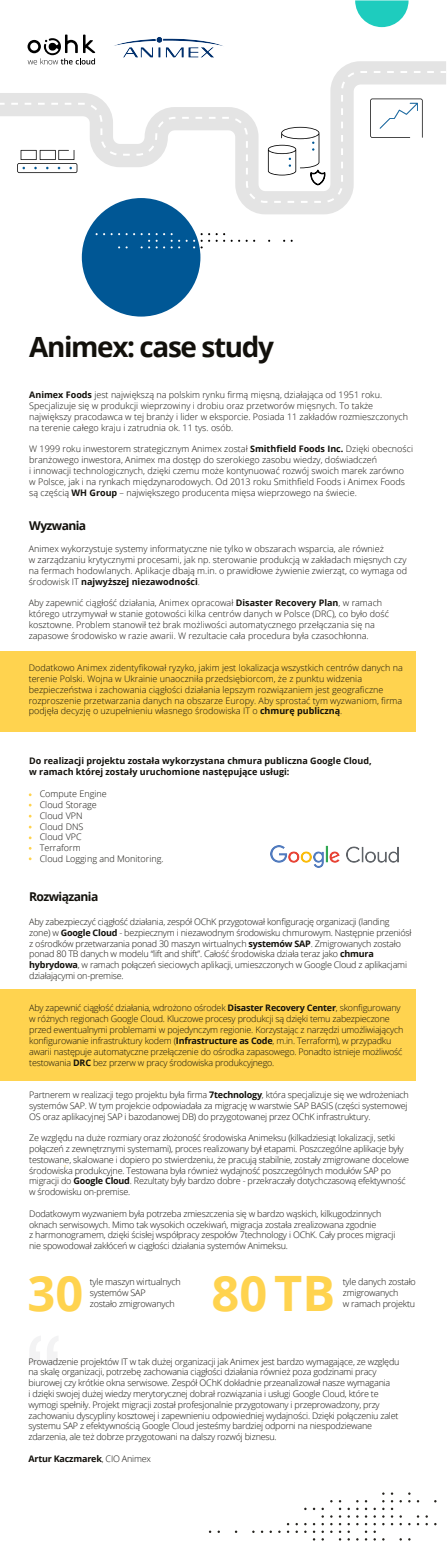
<style>
.page{position:relative;width:447px;height:1552px;background:#fff}
.page>*{position:absolute;margin:0;border:0;box-sizing:border-box;transform-origin:0 0}
.t1{font:700 48.75px "Open Sans";color:#ffd34f}
.t2{font:700 27.9px "Open Sans";letter-spacing:-.05em;color:#12100b}
.t3{font:700 12.15px "Open Sans";letter-spacing:-.05em;color:#12100b}
.t4{font:300 9px/10.8px "Open Sans";letter-spacing:-.025em;color:#12100b}
.t5{font:300 9px/10.8px "Open Sans";color:#12100b}
.t6{font:700 9px/10.8px "Open Sans";color:#12100b}
.t7{font:700 9px "Open Sans";letter-spacing:-.025em;color:#12100b}
.s1{font-weight:700}
.s2{font-weight:300}
</style>
<div class="page">
<div style="left:0;top:989px;width:415px;height:92px;background:#ffd34f"></div>
<div style="left:0;top:651px;width:415px;height:80px;background:#ffd34f"></div>
<svg style="left:30px;top:1336px;width:28px;height:28px"></svg>
<svg style="left:364px;top:1530px;width:3px;height:10px"></svg>
<svg style="left:338px;top:1530px;width:3px;height:10px"></svg>
<svg style="left:321px;top:1530px;width:3px;height:10px"></svg>
<svg style="left:312px;top:1530px;width:3px;height:10px"></svg>
<svg style="left:373px;top:1507px;width:2px;height:17px"></svg>
<svg style="left:347px;top:1507px;width:2px;height:17px"></svg>
<svg style="left:321px;top:1507px;width:3px;height:17px"></svg>
<svg style="left:364px;top:1500px;width:3px;height:24px"></svg>
<svg style="left:356px;top:1500px;width:2px;height:24px"></svg>
<svg style="left:338px;top:1500px;width:3px;height:24px"></svg>
<svg style="left:390px;top:1492px;width:3px;height:32px"></svg>
<svg style="left:382px;top:1492px;width:2px;height:32px"></svg>
<div style="left:82px;top:198px;width:118px;height:118px;background:#005795;border-radius:50%"></div>
<img style="left:270px;top:845px;width:128px;height:22px">
<svg style="left:27px;top:52px;width:419px;height:174px"></svg>
<svg style="left:0;top:70px;width:446px;height:134px"></svg>
<svg style="left:28px;top:35px;width:67px;height:29px"></svg>
<img style="left:108px;top:37px;width:119px;height:35px">
<svg style="left:355px;top:0;width:53px;height:27px"></svg>
<svg style="left:178px;top:240px;width:9px;height:8px"></svg>
<svg style="left:95px;top:233px;width:62px;height:15px"></svg>
<svg style="left:163px;top:233px;width:9px;height:15px"></svg>
<svg style="left:193px;top:233px;width:9px;height:15px"></svg>
<svg style="left:208px;top:233px;width:9px;height:9px"></svg>
<svg style="left:223px;top:233px;width:9px;height:9px"></svg>
<svg style="left:17px;top:150px;width:60px;height:23px"></svg>
<svg style="left:370px;top:99px;width:52px;height:39px"></svg>
<svg style="left:268px;top:127px;width:57px;height:58px"></svg>
<h2 class="t2" style="left:29px;top:327px;width:246px">Animex: case study</h2>
<p class="t5" style="left:29px;top:389px;width:380px"><span class="s1">Animex Foods</span> jest największą na polskim rynku firmą mięsną, działająca od 1951 roku.<br>Specjalizuje się w produkcji wieprzowiny i drobiu oraz przetworów mięsnych. To także największy pracodawca w tej branży i lider w eksporcie. Posiada 11 zakładów rozmieszczonych na terenie całego kraju i zatrudnia ok. 11 tys. osób.</p>
<p class="t5" style="left:29px;top:443px;width:385px">W 1999 roku inwestorem strategicznym Animex został <span class="s1">Smithfield Foods Inc.</span> Dzięki obecności branżowego inwestora, Animex ma dostęp do szerokiego zasobu wiedzy, doświadczeń<br>i innowacji technologicznych, dzięki czemu może kontynuować rozwój swoich marek zarówno<br>w Polsce, jak i na rynkach międzynarodowych. Od 2013 roku Smithfield Foods i Animex Foods są częścią <span class="s1">WH Group</span> – największego producenta mięsa wieprzowego na świecie.</p>
<h3 class="t3" style="left:29px;top:516px;width:59px">Wyzwania</h3>
<p class="t5" style="left:29px;top:543px;width:379px">Animex wykorzystuje systemy informatyczne nie tylko w obszarach wsparcia, ale również<br>w zarządzaniu krytycznymi procesami, jak np. sterowanie produkcją w zakładach mięsnych czy na fermach hodowlanych. Aplikacje dbają m.in. o prawidłowe żywienie zwierząt, co wymaga od środowisk IT <span class="s1">najwyższej niezawodności</span>.</p>
<p class="t5" style="left:29px;top:597px;width:361px">Aby zapewnić ciągłość działania, Animex opracował <span class="s1">Disaster Recovery Plan</span>, w ramach którego utrzymywał w stanie gotowości kilka centrów danych w Polsce (DRC), co było dość kosztowne. Problem stanowił też brak możliwości automatycznego przełączania się na zapasowe środowisko w razie awarii. W rezultacie cała procedura była czasochłonna.</p>
<p class="t5" style="left:29px;top:662px;width:375px">Dodatkowo Animex zidentyfikował ryzyko, jakim jest lokalizacja wszystkich centrów danych na terenie Polski. Wojna w Ukrainie unaoczniła przedsiębiorcom, że z punktu widzenia bezpieczeństwa i zachowania ciągłości działania lepszym rozwiązaniem jest geograficzne rozproszenie przetwarzania danych na obszarze Europy. Aby sprostać tym wyzwaniom, firma podjęła decyzję o uzupełnieniu własnego środowiska IT o <span class="s1">chmurę publiczną</span>.</p>
<p class="t6" style="left:29px;top:755px;width:344px">Do realizacji projektu została wykorzystana chmura publiczna Google Cloud, w ramach której zostały uruchomione następujące usługi:</p>
<p class="t5" style="left:40px;top:788px;width:125px">Compute Engine<br>Cloud Storage<br>Cloud VPN<br>Cloud DNS<br>Cloud VPC<br>Terraform<br>Cloud Logging and Monitoring.</p>
<h3 class="t3" style="left:29px;top:888px;width:71px">Rozwiązania</h3>
<p class="t4" style="left:29px;top:916px;width:383px">Aby zabezpieczyć ciągłość działania, zespół OChK przygotował konfigurację organizacji (landing zone) w <span class="s1">Google Cloud</span> - bezpiecznym i niezawodnym środowisku chmurowym. Następnie przeniósł z ośrodków przetwarzania ponad 30 maszyn wirtualnych <span class="s1">systemów SAP</span>. Zmigrowanych zostało ponad 80 TB danych w modelu “lift and shift”. Całość środowiska działa teraz jako <span class="s1">chmura hybrydowa</span>, w ramach połączeń sieciowych aplikacji, umieszczonych w Google Cloud z aplikacjami działającymi on-premise.</p>
<p class="t4" style="left:29px;top:1002px;width:375px">Aby zapewnić ciągłość działania, wdrożono ośrodek <span class="s1">Disaster Recovery Center</span>, skonfigurowany w różnych regionach Google Cloud. Kluczowe procesy produkcji są dzięki temu zabezpieczone przed ewentualnymi problemami w pojedynczym regionie. Korzystając z narzędzi umożliwiających konfigurowanie infrastruktury kodem (<span class="s1">Infrastructure as Code</span>, m.in. Terraform), w przypadku awarii następuje automatyczne przełączenie do ośrodka zapasowego. Ponadto istnieje możliwość testowania <span class="s1">DRC</span> bez przerw w pracy środowiska produkcyjnego.</p>
<p class="t4" style="left:29px;top:1088px;width:381px">Partnerem w realizacji tego projektu była firma <span class="s1">7technology</span>, która specjalizuje się we wdrożeniach systemów SAP. W tym projekcie odpowiadała za migrację w warstwie SAP BASIS (części systemowej<br>OS oraz aplikacyjnej SAP i bazodanowej DB) do przygotowanej przez OChK infrastruktury.</p>
<p class="t4" style="left:29px;top:1132px;width:381px">Ze względu na duże rozmiary oraz złożoność środowiska Animeksu (kilkadziesiąt lokalizacji, setki połączeń z zewnętrznymi systemami), proces realizowany był etapami. Poszczególne aplikacje były testowane, skalowane i dopiero po stwierdzeniu, że pracują stabilnie, zostały zmigrowane docelowe środowiska produkcyjne. Testowana była również wydajność poszczególnych modułów SAP po migracji do <span class="s1">Google Cloud</span>. Rezultaty były bardzo dobre - przekraczały dotychczasową efektywność w środowisku on-premise.</p>
<p class="t4" style="left:29px;top:1207px;width:367px">Dodatkowym wyzwaniem była potrzeba zmieszczenia się w bardzo wąskich, kilkugodzinnych oknach serwisowych. Mimo tak wysokich oczekiwań, migracja została zrealizowana zgodnie<br>z harmonogramem, dzięki ścisłej współpracy zespołów 7technology i OChK. Cały proces migracji nie spowodował zakłóceń w ciągłości działania systemów Animeksu.</p>
<h1 class="t1" style="left:28px;top:1258px;width:57px">30</h1>
<p class="t4" style="left:90px;top:1276px;width:92px">tyle maszyn wirtualnych systemów SAP<br>zostało zmigrowanych</p>
<h1 class="t1" style="left:211px;top:1258px;width:125px">80TB</h1>
<p class="t4" style="left:342px;top:1276px;width:74px">tyle danych zostało zmigrowanych<br>w ramach projektu</p>
<p class="t4" style="left:29px;top:1355px;width:372px">Prowadzenie projektów IT w tak dużej organizacji jak Animex jest bardzo wymagające, ze względu na skalę organizacji, potrzebę zachowania ciągłości działania również poza godzinami pracy biurowej czy krótkie okna serwisowe. Zespół OChK dokładnie przeanalizował nasze wymagania<br>i dzięki swojej dużej wiedzy merytorycznej dobrał rozwiązania i usługi Google Cloud, które te wymogi spełniły. Projekt migracji został profesjonalnie przygotowany i przeprowadzony, przy zachowaniu dyscypliny kosztowej i zapewnieniu odpowiedniej wydajności. Dzięki połączeniu zalet systemu SAP z efektywnością Google Cloud jesteśmy bardziej odporni na niespodziewane zdarzenia, ale też dobrze przygotowani na dalszy rozwój biznesu.</p>
<p class="t7" style="left:29px;top:1451px;width:124px">Artur Kaczmarek<span class="s2">, CIO Animex</span></p>
</div>
